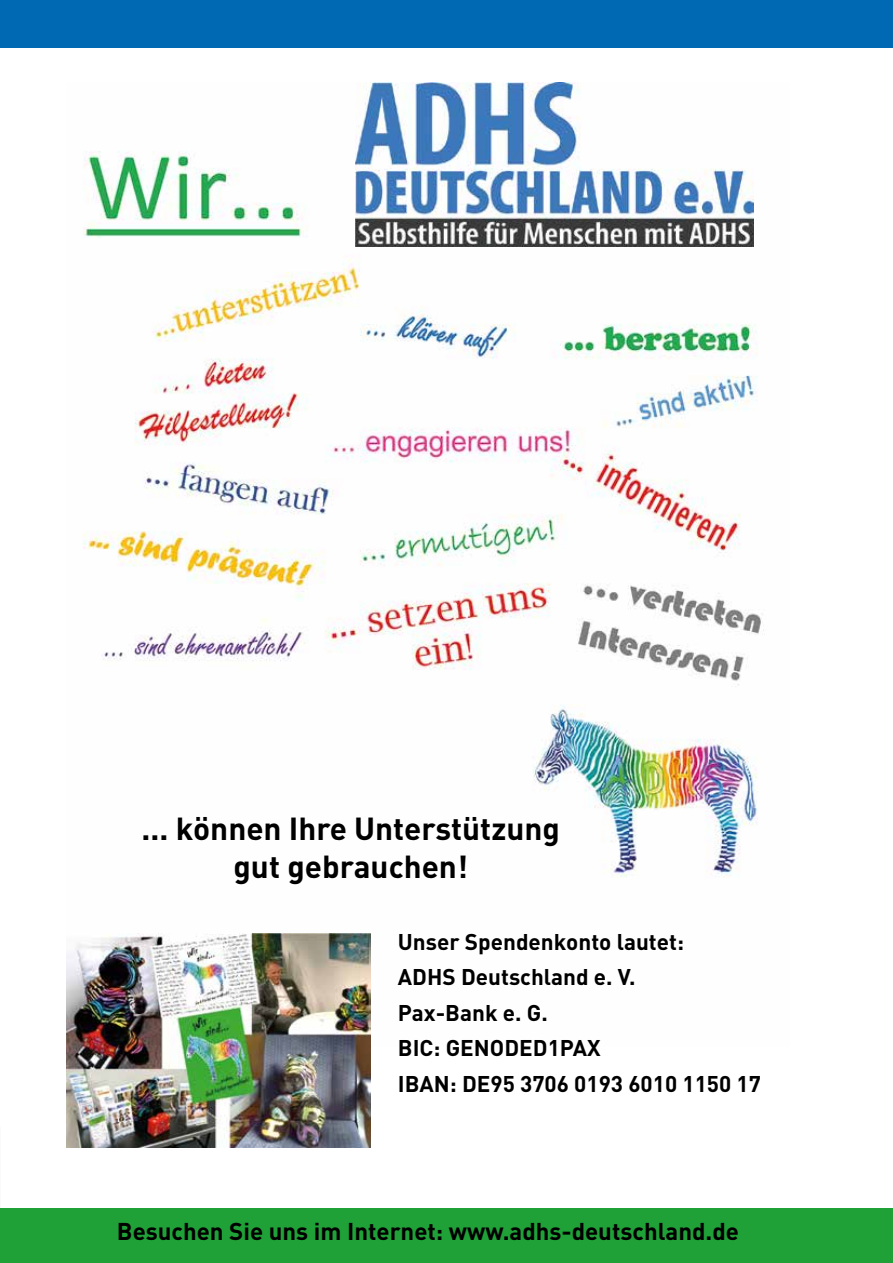
<style>
.page{position:relative;width:893px;height:1263px;background:#fff}
.page>*{position:absolute;margin:0;border:0;box-sizing:border-box;transform-origin:0 0}
.t1{font:700 31.5px/37.8px "DIN";color:#000;text-align:center}
.t2{font:700 24px "DIN";color:#000}
.t3{font:700 22.5px/35.5px "DIN";color:#000}
</style>
<div class="page">
<div style="left:0;top:1209px;width:893px;height:54px;background:#1fa138"></div>
<div style="left:0;top:0;width:893px;height:48px;background:#0069b4"></div>
<img style="left:83px;top:131px;width:681px;height:747px">
<img style="left:356px;top:82px;width:397px;height:164px">
<img style="left:67px;top:933px;width:304px;height:215px">
<h1 class="t1" style="left:142px;top:809px;width:420px">... können Ihre Unterstützung gut gebrauchen!</h1>
<p class="t3" style="left:398px;top:923px;width:365px">Unser Spendenkonto lautet:<br>ADHS Deutschland e. V.<br>Pax-Bank e. G.<br>BIC: GENODED1PAX<br>IBAN: DE95 3706 0193 6010 1150 17</p>
<p class="t2" style="left:117px;top:1216px;width:624px">Besuchen Sie uns im Internet: www.adhs-deutschland.de</p>
</div>
